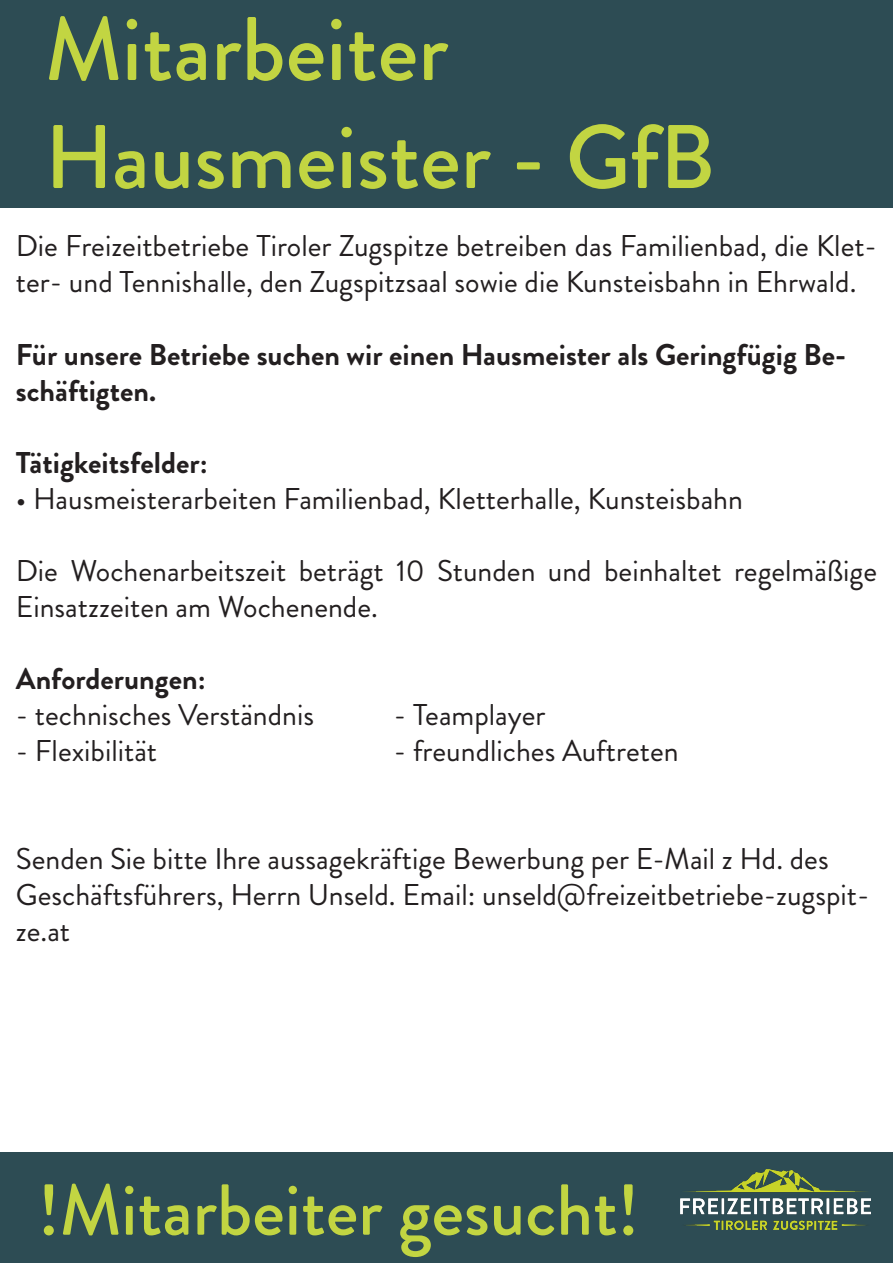
<style>
.page{position:relative;width:893px;height:1263px;background:#fff}
.page>*{position:absolute;margin:0;border:0;box-sizing:border-box;transform-origin:0 0}
.t1{font:500 90px/108px "Brandon Grotesque";color:#c2d542}
.t2{font:500 72px "Brandon Grotesque";color:#c2d542}
.t3{font:30px/36px "Brandon Grotesque";color:#231f20}
.t4{font:700 30px/36px "Brandon Grotesque";color:#231f20}
</style>
<div class="page">
<div style="left:0;top:0;width:893px;height:208px;background:#2d4c54"></div>
<div style="left:0;top:1153px;width:893px;height:110px;background:#2d4c54"></div>
<img style="left:680px;top:1169px;width:190px;height:60px">
<p class="t1" style="left:45px;top:-3px;width:672px">Mitarbeiter<br>Hausmeister - GfB</p>
<p class="t3" style="left:16px;top:229px;width:863px">Die Freizeitbetriebe Tiroler Zugspitze betreiben das Familienbad, die Klet&shy;ter- und Tennishalle, den Zugspitzsaal sowie die Kunsteisbahn in Ehrwald.</p>
<p class="t4" style="left:16px;top:337px;width:832px">Für unsere Betriebe suchen wir einen Hausmeister als Geringfügig Be&shy;schäftigten.</p>
<p class="t4" style="left:16px;top:445px;width:193px">Tätigkeitsfelder:</p>
<p class="t3" style="left:16px;top:481px;width:729px">• Hausmeisterarbeiten Familienbad, Kletterhalle, Kunsteisbahn</p>
<p class="t3" style="left:16px;top:553px;width:863px">Die Wochenarbeitszeit beträgt 10 Stunden und beinhaltet regelmäßige<br>Einsatzzeiten am Wochenende.</p>
<p class="t4" style="left:16px;top:661px;width:191px">Anforderungen:</p>
<p class="t3" style="left:16px;top:697px;width:300px">- technisches Verständnis</p>
<p class="t3" style="left:394px;top:697px;width:153px">- Teamplayer</p>
<p class="t3" style="left:16px;top:733px;width:143px">- Flexibilität</p>
<p class="t3" style="left:394px;top:733px;width:286px">- freundliches Auftreten</p>
<p class="t3" style="left:16px;top:841px;width:855px">Senden Sie bitte Ihre aussagekräftige Bewerbung per E-Mail z Hd. des<br>Geschäftsführers, Herrn Unseld. Email: unseld@freizeitbetriebe-zugspit&shy;ze.at</p>
<p class="t2" style="left:38px;top:1160px;width:602px">!Mitarbeiter gesucht!</p>
</div>
